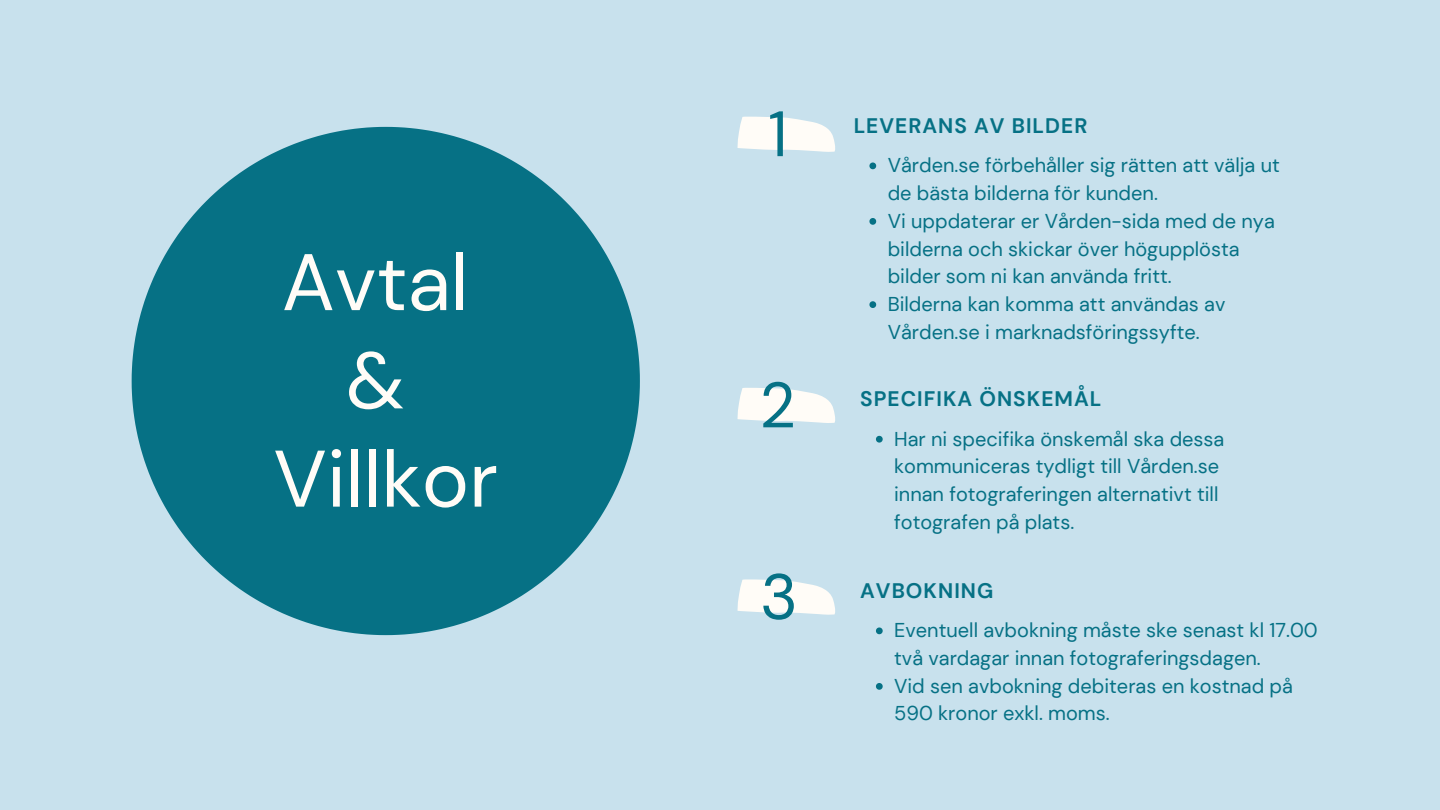
<style>
.page{position:relative;width:1440px;height:810px;background:#c8e1ed}
.page>*{position:absolute;margin:0;border:0;box-sizing:border-box;transform-origin:0 0}
.t1{font:80px/98.2px "DM Sans";color:#fffcf7;text-align:center}
.t2{font:64px "DM Sans";color:#067185}
.t3{font:700 21px "DM Sans";letter-spacing:.05em;color:#067185}
.t4{font:20px/27.8px "DM Sans";color:#067185}
</style>
<div class="page">
<svg style="left:737px;top:116px;width:98px;height:36px"></svg>
<svg style="left:737px;top:387px;width:98px;height:36px"></svg>
<svg style="left:737px;top:579px;width:98px;height:36px"></svg>
<svg style="left:132px;top:127px;width:508px;height:508px;fill:#067185"></svg>
<svg style="left:869px;top:163px;width:7px;height:6px"></svg>
<svg style="left:869px;top:218px;width:7px;height:7px"></svg>
<svg style="left:869px;top:301px;width:7px;height:7px"></svg>
<svg style="left:876px;top:436px;width:7px;height:7px"></svg>
<svg style="left:876px;top:627px;width:7px;height:7px"></svg>
<svg style="left:876px;top:683px;width:7px;height:7px"></svg>
<h1 class="t1" style="left:273px;top:234px;width:226px">Avtal &amp;<br>Villkor</h1>
<h2 class="t2" style="left:768px;top:93px;width:21px">1</h2>
<h2 class="t2" style="left:759px;top:364px;width:38px">2</h2>
<h2 class="t2" style="left:760px;top:555px;width:39px">3</h2>
<p class="t3" style="left:854px;top:112px;width:235px">LEVERANS AV BILDER</p>
<p class="t4" style="left:888px;top:152px;width:394px">Vården.se förbehåller sig rätten att välja ut de bästa bilderna för kunden.<br>Vi uppdaterar er Vården-sida med de nya bilderna och skickar över högupplösta bilder som ni kan använda fritt.<br>Bilderna kan komma att användas av Vården.se i marknadsföringssyfte.</p>
<p class="t3" style="left:860px;top:386px;width:243px">SPECIFIKA ÖNSKEMÅL</p>
<p class="t4" style="left:894px;top:425px;width:332px">Har ni specifika önskemål ska dessa kommuniceras tydligt till Vården.se innan fotograferingen alternativt till fotografen på plats.</p>
<p class="t3" style="left:860px;top:577px;width:135px">AVBOKNING</p>
<p class="t4" style="left:894px;top:617px;width:425px">Eventuell avbokning måste ske senast kl 17.00 två vardagar innan fotograferingsdagen.<br>Vid sen avbokning debiteras en kostnad på 590 kronor exkl. moms.</p>
</div>
